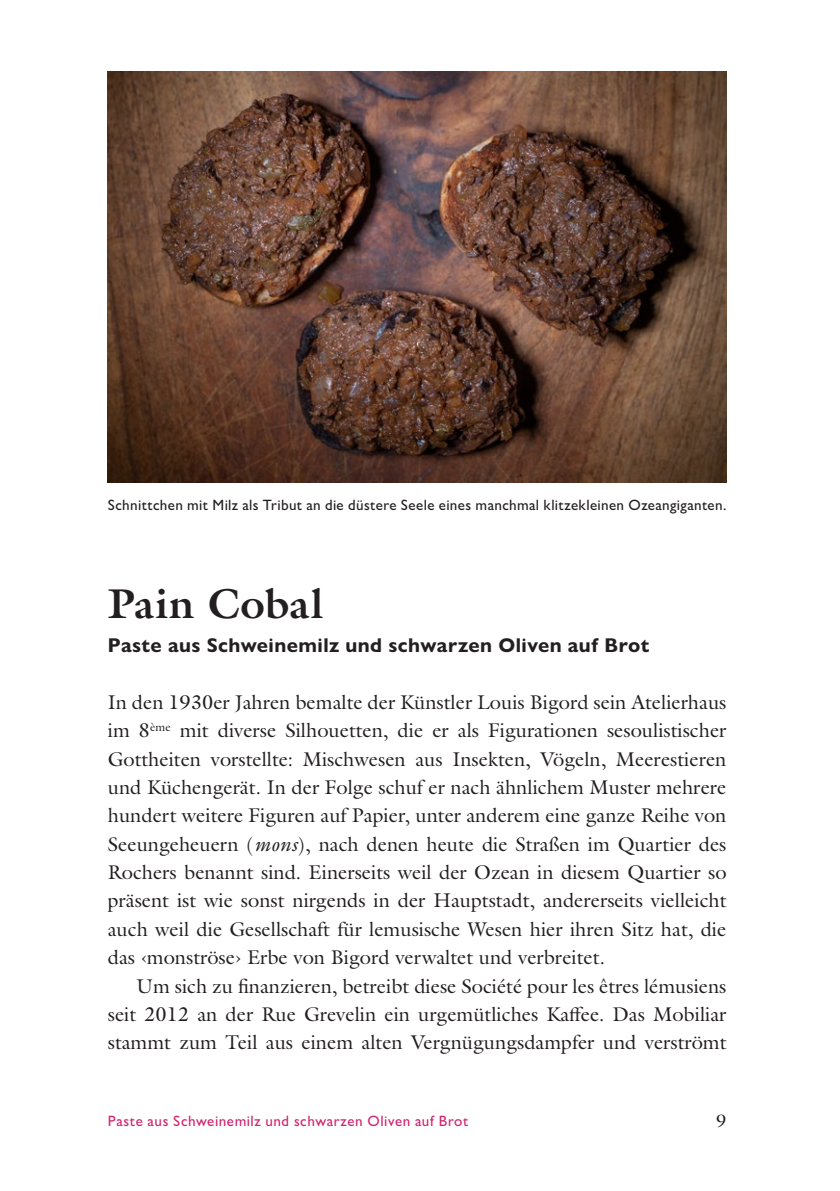
<style>
.page{position:relative;width:840px;height:1191px;background:#fff}
.page>*{position:absolute;margin:0;border:0;box-sizing:border-box;transform-origin:0 0}
.Titel{font:700 42px "Galliard Pro";letter-spacing:.025em;color:#231f20}
.Lauftext_stumpf{font:20px/28.4px "Galliard Pro";color:#231f20;text-align:justify}
.Lauftext{font:20px/28.4px "Galliard Pro";color:#231f20;text-align:justify}
.Unterzeile{font:700 20px "Gill Sans Nova";letter-spacing:.02em;color:#231f20}
.t1{font:18px "Galliard Pro";color:#231f20}
.Bildlegende{font:500 15px "Gill Sans Nova";letter-spacing:.025em;color:#231f20}
.t2{font:500 15px "Gill Sans Nova";letter-spacing:.035em;color:#d1246d}
.s1{font-style:italic}
</style>
<div class="page">
<img style="left:108px;top:71px;width:618px;height:411px">
<p class="Bildlegende" style="left:108px;top:496px;width:619px">Schnittchen mit Milz als Tribut an die düstere Seele eines manchmal klitzekleinen Ozeangiganten.</p>
<p class="Titel" style="left:108px;top:576px;width:217px">Pain Cobal</p>
<p class="Unterzeile" style="left:108px;top:633px;width:542px">Paste aus Schweinemilz und schwarzen Oliven auf Brot</p>
<p class="Lauftext_stumpf" style="left:108px;top:687px;width:620px">In den 1930er Jahren bemalte der Künstler Louis Bigord sein Atelierhaus im 8<sup>ème</sup> mit diverse Silhouetten, die er als Figurationen sesoulistischer Gottheiten vorstellte: Mischwesen aus Insekten, Vögeln, Meerestieren und Küchengerät. In der Folge schuf er nach ähnlichem Muster mehrere hundert weitere Figuren auf Papier, unter anderem eine ganze Reihe von Seeungeheuern (<span class="s1">mons</span>), nach denen heute die Straßen im Quartier des Rochers benannt sind. Einerseits weil der Ozean in diesem Quartier so präsent ist wie sonst nirgends in der Hauptstadt, andererseits vielleicht auch weil die Gesellschaft für lemusische Wesen hier ihren Sitz hat, die das ‹monströse› Erbe von Bigord verwaltet und verbreitet.</p>
<p class="Lauftext" style="left:108px;top:971px;width:620px;text-indent:28px">Um sich zu finanzieren, betreibt diese Société pour les êtres lémusiens seit 2012 an der Rue Grevelin ein urgemütliches Kaffee. Das Mobiliar stammt zum Teil aus einem alten Vergnügungsdampfer und verströmt</p>
<p class="t2" style="left:108px;top:1111px;width:362px">Paste aus Schweinemilz und schwarzen Oliven auf Brot</p>
<p class="t1" style="left:716px;top:1108px;width:12px">9</p>
</div>
